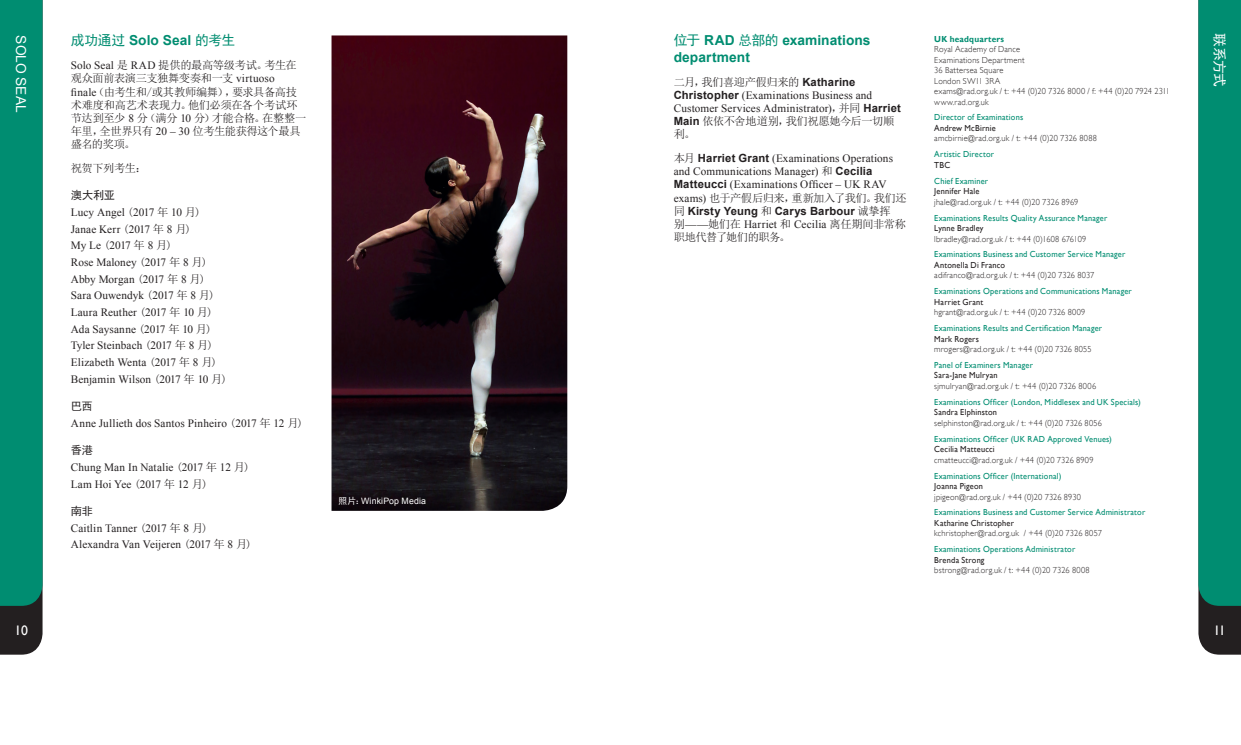
<style>
.page{position:relative;width:1241px;height:745px;background:#fff}
.page>*{position:absolute;margin:0;border:0;box-sizing:border-box;transform-origin:0 0}
.heading{font:700 13.75px/16.5px "Arial";letter-spacing:.005em;color:#008d71}
.section{font:13.75px "Arial";letter-spacing:.005em;color:#fff}
.t1{font:13.75px "Gill Sans";color:#fff}
.section-2{font:13.75px "Sim Hei";color:#fff}
.listing{font:11.25px "Times New Roman";letter-spacing:.005em;color:#231f20}
.body_copy{font:11.25px/13.1px "Times New Roman";letter-spacing:.015em;color:#231f20}
.body_copy-2{font:11.25px/13.1px "Sim Sun";letter-spacing:-.035em;color:#231f20}
.listing_heading{font:11.25px "Sim Hei";letter-spacing:-.03em;color:#231f20}
.Address_black{font:300 8.75px "Gill Sans";letter-spacing:.025em;color:#231f20;scale:.95 1}
.address_heading{font:8.75px "Gill Sans";letter-spacing:.025em;color:#008d71;scale:.95 1}
.Address_black-2{font:8.75px "Gill Sans";letter-spacing:.02em;color:#231f20;scale:.95 1}
.photo_caption{font:8.75px "Arial";letter-spacing:.02em;color:#fff}
.contact_subheading{font:700 8.75px "Gill Sans";letter-spacing:.025em;color:#008d71;scale:.95 1}
.Address_black-3{font:300 8.75px "Gill Sans";letter-spacing:.045em;color:#231f20;scale:.95 1}
.s1{font-family:"Sim Hei";font-weight:400}
.s2{font-family:"Sim Sun"}
.s3{font-family:"Arial";font-weight:700}
.s4{font-family:"Times New Roman"}
.s5{font-family:"Sim Hei"}
</style>
<div class="page">
<svg style="left:0;top:0;width:43px;height:654px;background:#04856b"></svg>
<svg style="left:1198px;top:0;width:42px;height:654px;background:#0c856d"></svg>
<img style="left:331px;top:35px;width:236px;height:475px">
<p class="heading" style="left:673px;top:33px;width:198px"><span class="s1">位于</span> RAD <span class="s1">总部的</span> examinations department</p>
<p class="body_copy" style="left:673px;top:75px;width:228px"><span class="s2">二月，我们喜迎产假归来的</span> <span class="s3">Katharine<br>Christopher</span> (Examinations Business and<br>Customer Services Administrator)<span class="s2">，并同</span> <span class="s3">Harriet<br>Main</span> <span class="s2">依依不舍地道别，我们祝愿她今后一切顺利。</span></p>
<p class="body_copy" style="left:673px;top:151px;width:234px"><span class="s2">本月</span> <span class="s3">Harriet Grant</span> (Examinations Operations and Communications Manager) <span class="s2">和</span> <span class="s3">Cecilia Matteucci</span> (Examinations Officer – UK RAV exams) <span class="s2">也于产假后归来，重新加入了我们。我们还同</span> <span class="s3">Kirsty Yeung</span> <span class="s2">和</span> <span class="s3">Carys Barbour</span> <span class="s2">诚挚挥别</span>——<span class="s2">她们在</span> Harriet <span class="s2">和</span> Cecilia <span class="s2">离任期间非常称职地代替了她们的职务。</span></p>
<p class="heading" style="left:71px;top:33px;width:166px"><span class="s1">成功通过</span> Solo Seal <span class="s1">的考生</span></p>
<p class="body_copy-2" style="left:71px;top:59px;width:237px"><span class="s4">Solo Seal</span> 是 <span class="s4">RAD</span> 提供的最高等级考试。考生在观众面前表演三支独舞变奏和一支 <span class="s4">virtuoso<br>finale</span>（由考生和/或其教师编舞），要求具备高技术难度和高艺术表现力。他们必须在各个考试环节达到至少 <span class="s4">8</span> 分（满分 <span class="s4">10</span> 分）才能合格。在整整一年里，全世界只有 <span class="s4">20 – 30</span> 位考生能获得这个最具盛名的奖项。</p>
<p class="body_copy-2" style="left:71px;top:161px;width:77px">祝贺下列考生：</p>
<p class="listing_heading" style="left:71px;top:189px;width:46px">澳大利亚</p>
<p class="listing" style="left:71px;top:204px;width:131px">Lucy Angel <span class="s2">(</span>2017 <span class="s2">年</span> 10 <span class="s2">月)</span></p>
<p class="listing" style="left:71px;top:221px;width:122px">Janae Kerr <span class="s2">(</span>2017 <span class="s2">年</span> 8 <span class="s2">月)</span></p>
<p class="listing" style="left:71px;top:238px;width:103px">My Le <span class="s2">(</span>2017 <span class="s2">年</span> 8 <span class="s2">月)</span></p>
<p class="listing" style="left:71px;top:254px;width:138px">Rose Maloney <span class="s2">(</span>2017 <span class="s2">年</span> 8 <span class="s2">月)</span></p>
<p class="listing" style="left:71px;top:271px;width:136px">Abby Morgan <span class="s2">(</span>2017 <span class="s2">年</span> 8 <span class="s2">月)</span></p>
<p class="listing" style="left:71px;top:288px;width:145px">Sara Ouwendyk <span class="s2">(</span>2017 <span class="s2">年</span> 8 <span class="s2">月)</span></p>
<p class="listing" style="left:71px;top:304px;width:143px">Laura Reuther <span class="s2">(</span>2017 <span class="s2">年</span> 10 <span class="s2">月)</span></p>
<p class="listing" style="left:71px;top:321px;width:142px">Ada Saysanne <span class="s2">(</span>2017 <span class="s2">年</span> 10 <span class="s2">月)</span></p>
<p class="listing" style="left:71px;top:338px;width:144px">Tyler Steinbach <span class="s2">(</span>2017 <span class="s2">年</span> 8 <span class="s2">月)</span></p>
<p class="listing" style="left:71px;top:354px;width:148px">Elizabeth Wenta <span class="s2">(</span>2017 <span class="s2">年</span> 8 <span class="s2">月)</span></p>
<p class="listing" style="left:71px;top:371px;width:158px">Benjamin Wilson <span class="s2">(</span>2017 <span class="s2">年</span> 10 <span class="s2">月)</span></p>
<p class="listing_heading" style="left:71px;top:400px;width:23px">巴西</p>
<p class="listing" style="left:71px;top:415px;width:234px">Anne Jullieth dos Santos Pinheiro <span class="s2">(</span>2017 <span class="s2">年</span> 12 <span class="s2">月)</span></p>
<p class="listing_heading" style="left:71px;top:444px;width:24px">香港</p>
<p class="listing" style="left:71px;top:459px;width:180px">Chung Man In Natalie <span class="s2">(</span>2017 <span class="s2">年</span> 12 <span class="s2">月)</span></p>
<p class="listing" style="left:71px;top:476px;width:138px">Lam Hoi Yee <span class="s2">(</span>2017 <span class="s2">年</span> 12 <span class="s2">月)</span></p>
<p class="listing_heading" style="left:71px;top:505px;width:24px">南非</p>
<p class="listing" style="left:71px;top:520px;width:138px">Caitlin Tanner <span class="s2">(</span>2017 <span class="s2">年</span> 8 <span class="s2">月)</span></p>
<p class="listing" style="left:71px;top:536px;width:182px">Alexandra Van Veijeren <span class="s2">(</span>2017 <span class="s2">年</span> 8 <span class="s2">月)</span></p>
<p class="section" style="left:30px;top:35px;width:79px;rotate:90deg">SOLO SEAL</p>
<p class="contact_subheading" style="left:934px;top:33px;width:75px">UK headquarters</p>
<p class="Address_black" style="left:934px;top:44px;width:92px">Royal Academy of Dance</p>
<p class="Address_black" style="left:934px;top:54px;width:96px">Examinations Department</p>
<p class="Address_black" style="left:934px;top:65px;width:74px">36 Battersea Square</p>
<p class="Address_black" style="left:934px;top:75px;width:71px">London SW11 3RA</p>
<p class="Address_black" style="left:934px;top:86px;width:250px">exams@rad.org.uk / t: +44 (0)20 7326 8000 / f: +44 (0)20 7924 2311</p>
<p class="Address_black-3" style="left:934px;top:96px;width:59px">www.rad.org.uk</p>
<p class="address_heading" style="left:934px;top:112px;width:95px">Director of Examinations</p>
<p class="Address_black-2" style="left:934px;top:123px;width:66px">Andrew McBirnie</p>
<p class="Address_black" style="left:934px;top:133px;width:173px">amcbirnie@rad.org.uk / t: +44 (0)20 7326 8088</p>
<p class="address_heading" style="left:934px;top:149px;width:64px">Artistic Director</p>
<p class="Address_black-2" style="left:934px;top:160px;width:18px">TBC</p>
<p class="address_heading" style="left:934px;top:175px;width:58px">Chief Examiner</p>
<p class="Address_black-2" style="left:934px;top:186px;width:49px">Jennifer Hale</p>
<p class="Address_black" style="left:934px;top:196px;width:153px">jhale@rad.org.uk / t: +44 (0)20 7326 8969</p>
<p class="address_heading" style="left:934px;top:212px;width:184px">Examinations Results Quality Assurance Manager</p>
<p class="Address_black-2" style="left:934px;top:223px;width:53px">Lynne Bradley</p>
<p class="Address_black" style="left:934px;top:233px;width:161px">lbradley@rad.org.uk / t: +44 (0)1608 676109</p>
<p class="address_heading" style="left:934px;top:249px;width:203px">Examinations Business and Customer Service Manager</p>
<p class="Address_black-2" style="left:934px;top:260px;width:76px">Antonella Di Franco</p>
<p class="Address_black" style="left:934px;top:270px;width:170px">adifranco@rad.org.uk / t: +44 (0)20 7326 8037</p>
<p class="address_heading" style="left:934px;top:286px;width:209px">Examinations Operations and Communications Manager</p>
<p class="Address_black-2" style="left:934px;top:296px;width:53px">Harriet Grant</p>
<p class="Address_black" style="left:934px;top:307px;width:160px">hgrant@rad.org.uk / t: +44 (0)20 7326 8009</p>
<p class="address_heading" style="left:934px;top:323px;width:178px">Examinations Results and Certification Manager</p>
<p class="Address_black-2" style="left:934px;top:333px;width:49px">Mark Rogers</p>
<p class="Address_black" style="left:934px;top:344px;width:167px">mrogers@rad.org.uk / t: +44 (0)20 7326 8055</p>
<p class="address_heading" style="left:934px;top:359px;width:105px">Panel of Examiners Manager</p>
<p class="Address_black-2" style="left:934px;top:370px;width:68px">Sara-Jane Mulryan</p>
<p class="Address_black" style="left:934px;top:380px;width:172px">sjmulryan@rad.org.uk / t: +44 (0)20 7326 8006</p>
<p class="address_heading" style="left:934px;top:396px;width:219px">Examinations Officer (London, Middlesex and UK Specials)</p>
<p class="Address_black-2" style="left:934px;top:407px;width:68px">Sandra Elphinston</p>
<p class="Address_black" style="left:934px;top:417px;width:178px">selphinston@rad.org.uk / t: +44 (0)20 7326 8056</p>
<p class="address_heading" style="left:934px;top:433px;width:188px">Examinations Officer (UK RAD Approved Venues)</p>
<p class="Address_black-2" style="left:934px;top:444px;width:65px">Cecilia Matteucci</p>
<p class="Address_black" style="left:934px;top:454px;width:169px">cmatteucci@rad.org.uk / +44 (0)20 7326 8909</p>
<p class="address_heading" style="left:934px;top:470px;width:135px">Examinations Officer (International)</p>
<p class="Address_black-2" style="left:934px;top:480px;width:53px">Joanna Pigeon</p>
<p class="Address_black" style="left:934px;top:491px;width:156px">jpigeon@rad.org.uk / +44 (0)20 7326 8930</p>
<p class="address_heading" style="left:934px;top:507px;width:223px">Examinations Business and Customer Service Administrator</p>
<p class="Address_black-2" style="left:934px;top:517px;width:85px">Katharine Christopher</p>
<p class="Address_black" style="left:934px;top:528px;width:178px">kchristopher@rad.org.uk / +44 (0)20 7326 8057</p>
<p class="address_heading" style="left:934px;top:544px;width:150px">Examinations Operations Administrator</p>
<p class="Address_black-2" style="left:934px;top:554px;width:54px">Brenda Strong</p>
<p class="Address_black" style="left:934px;top:565px;width:165px">bstrong@rad.org.uk / t: +44 (0)20 7326 8008</p>
<p class="photo_caption" style="left:338px;top:494px;width:89px"><span class="s5">照片：</span>WinkiPop Media</p>
<p class="section-2" style="left:1226px;top:33px;width:55px;rotate:90deg">联系方式</p>
<h1 class="t1" style="left:15px;top:622px;width:15px">10</h1>
<h1 class="t1" style="left:1213px;top:622px;width:14px">11</h1>
</div>
